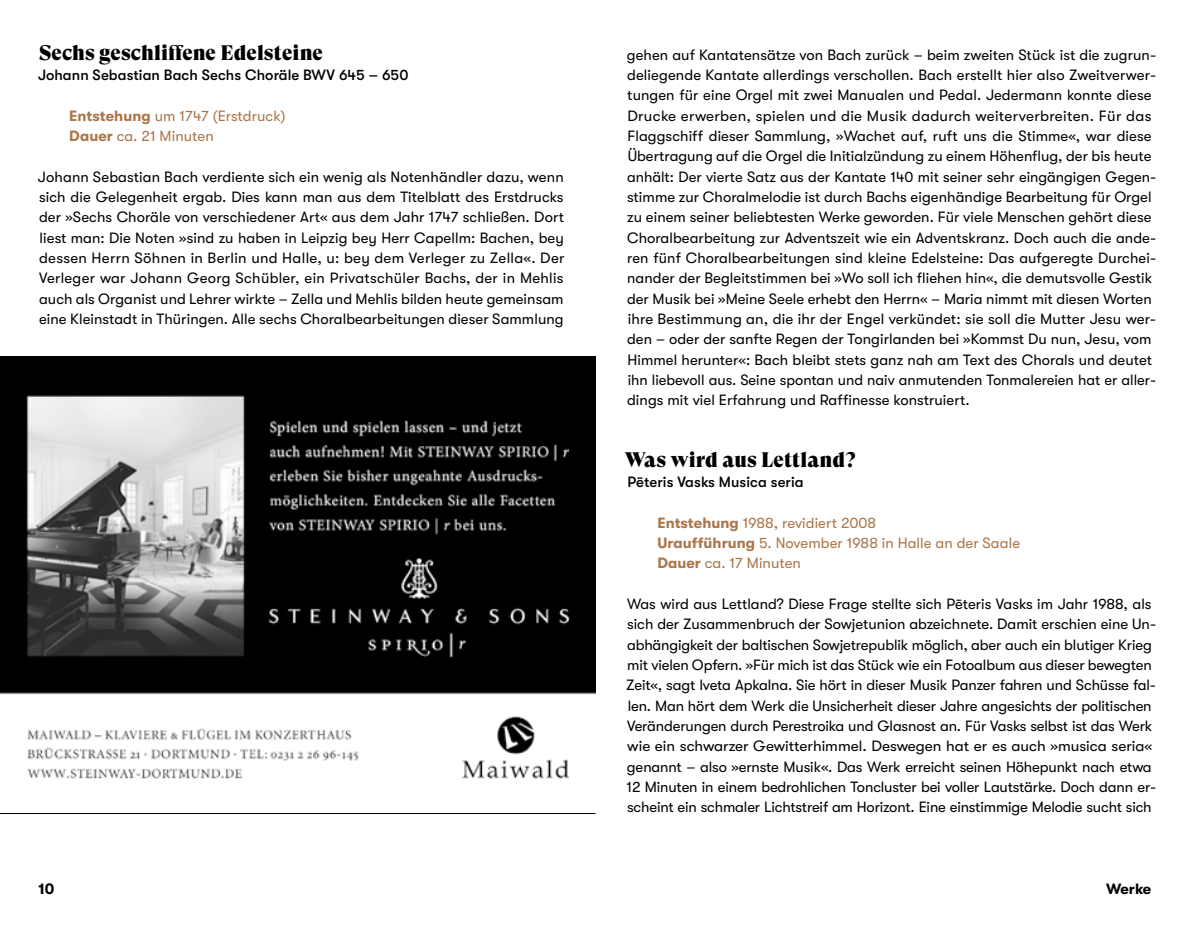
<style>
.page{position:relative;width:1191px;height:943px;background:#fff}
.page>*{position:absolute;margin:0;border:0;box-sizing:border-box;transform-origin:0 0}
.t1{font:21px "GT Super Display Super";letter-spacing:.005em;color:#000}
.t2{font:14.88px/20.3px "GT Walsheim";color:#000}
.t3{font:14.88px/20.3px "GT Walsheim";letter-spacing:.005em;color:#ab7648}
.t4{font:500 14.88px "GT Walsheim";letter-spacing:.005em;color:#000}
.t5{font:700 14.88px "GT Walsheim";letter-spacing:.005em;color:#000}
.s1{font-weight:700}
</style>
<div class="page">
<img style="left:0;top:356px;width:595px;height:423px">
<hr style="left:0;top:813px;width:595px;height:1px;background:#000">
<hr style="left:0;top:357px;width:595px;height:1px;background:#000">
<h1 class="t1" style="left:39px;top:41px;width:285px">Sechs geschliffene Edelsteine</h1>
<p class="t4" style="left:38px;top:66px;width:372px">Johann Sebastian Bach Sechs Choräle BWV 645 – 650</p>
<p class="t3" style="left:69px;top:105px;width:218px"><span class="s1">Entstehung</span> um 1747 (Erstdruck)<br><span class="s1">Dauer</span> ca. 21 Minuten</p>
<p class="t2" style="left:38px;top:166px;width:528px;text-align:justify">Johann Sebastian Bach verdiente sich ein wenig als Notenhändler dazu, wenn sich die Gelegenheit ergab. Dies kann man aus dem Titelblatt des Erstdrucks der »Sechs Choräle von verschiedener Art« aus dem Jahr 1747 schließen. Dort liest man: Die Noten »sind zu haben in Leipzig bey Herr Capellm: Bachen, bey dessen Herrn Söhnen in Berlin und Halle, u: bey dem Verleger zu Zella«. Der Verleger war Johann Georg Schübler, ein Privatschüler Bachs, der in Mehlis auch als Organist und Lehrer wirkte – Zella und Mehlis bilden heute gemeinsam eine Kleinstadt in Thüringen. Alle sechs Choralbearbeitungen dieser Sammlung</p>
<p class="t2" style="left:627px;top:44px;width:531px">gehen auf Kantatensätze von Bach zurück – beim zweiten Stück ist die zugrun&shy;deliegende Kantate allerdings verschollen. Bach erstellt hier also Zweitverwer&shy;tungen für eine Orgel mit zwei Manualen und Pedal. Jedermann konnte diese Drucke erwerben, spielen und die Musik dadurch weiterverbreiten. Für das Flaggschiff dieser Sammlung, »Wachet auf, ruft uns die Stimme«, war diese Übertragung auf die Orgel die Initialzündung zu einem Höhenflug, der bis heute anhält: Der vierte Satz aus der Kantate 140 mit seiner sehr eingängigen Gegen&shy;stimme zur Choralmelodie ist durch Bachs eigenhändige Bearbeitung für Orgel zu einem seiner beliebtesten Werke geworden. Für viele Menschen gehört diese Choralbearbeitung zur Adventszeit wie ein Adventskranz. Doch auch die ande&shy;ren fünf Choralbearbeitungen sind kleine Edelsteine: Das aufgeregte Durchei&shy;nander der Begleitstimmen bei »Wo soll ich fliehen hin«, die demutsvolle Gestik der Musik bei »Meine Seele erhebt den Herrn« – Maria nimmt mit diesen Worten ihre Bestimmung an, die ihr der Engel verkündet: sie soll die Mutter Jesu wer&shy;den – oder der sanfte Regen der Tongirlanden bei »Kommst Du nun, Jesu, vom Himmel herunter«: Bach bleibt stets ganz nah am Text des Chorals und deutet ihn liebevoll aus. Seine spontan und naiv anmutenden Tonmalereien hat er aller&shy;dings mit viel Erfahrung und Raffinesse konstruiert.</p>
<h1 class="t1" style="left:624px;top:448px;width:232px">Was wird aus Lettland?</h1>
<p class="t4" style="left:627px;top:473px;width:178px">Pēteris Vasks Musica seria</p>
<p class="t3" style="left:657px;top:512px;width:364px"><span class="s1">Entstehung</span> 1988, revidiert 2008<br><span class="s1">Uraufführung</span> 5. November 1988 in Halle an der Saale<br><span class="s1">Dauer</span> ca. 17 Minuten</p>
<p class="t2" style="left:626px;top:594px;width:531px">Was wird aus Lettland? Diese Frage stellte sich Pēteris Vasks im Jahr 1988, als sich der Zusammenbruch der Sowjetunion abzeichnete. Damit erschien eine Un&shy;abhängigkeit der baltischen Sowjetrepublik möglich, aber auch ein blutiger Krieg mit vielen Opfern. »Für mich ist das Stück wie ein Fotoalbum aus dieser bewegten Zeit«, sagt Iveta Apkalna. Sie hört in dieser Musik Panzer fahren und Schüsse fal&shy;len. Man hört dem Werk die Unsicherheit dieser Jahre angesichts der politischen Veränderungen durch Perestroika und Glasnost an. Für Vasks selbst ist das Werk wie ein schwarzer Gewitterhimmel. Deswegen hat er es auch »musica seria« genannt – also »ernste Musik«. Das Werk erreicht seinen Höhepunkt nach etwa 12 Minuten in einem bedrohlichen Toncluster bei voller Lautstärke. Doch dann er&shy;scheint ein schmaler Lichtstreif am Horizont. Eine einstimmige Melodie sucht sich</p>
<p class="t5" style="left:38px;top:880px;width:17px">10</p>
<p class="t5" style="left:1106px;top:880px;width:47px">Werke</p>
</div>
